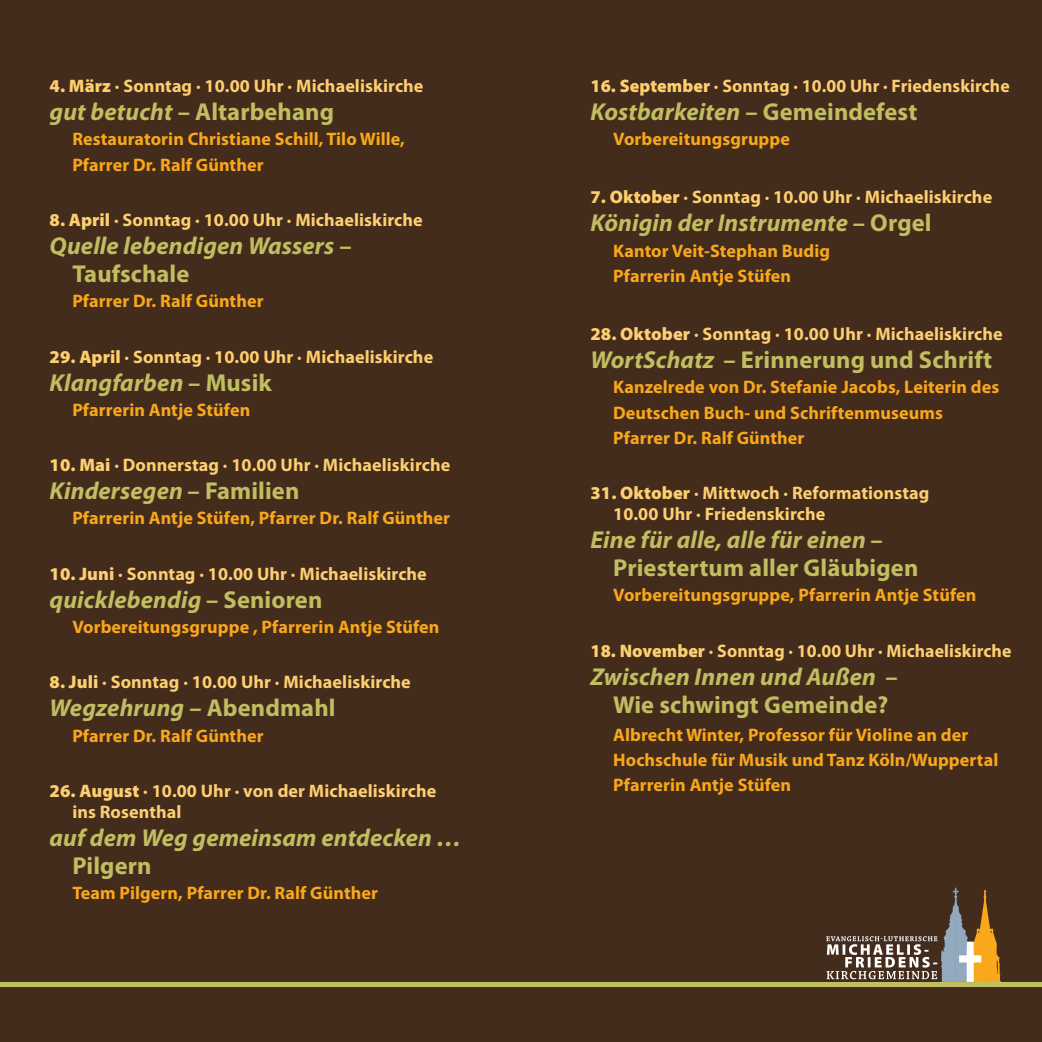
<style>
.page{position:relative;width:1042px;height:1042px;background:#442c1d}
.page>*{position:absolute;margin:0;border:0;box-sizing:border-box;transform-origin:0 0}
.t1{font:italic 700 24.5px/28px "Myriad Pro";letter-spacing:.005em;color:#c0be60}
.t2{font:700 24.5px/28px "Myriad Pro";letter-spacing:.005em;color:#c0be60}
.t3{font:700 18.03px/25.4px "Myriad Pro";letter-spacing:.005em;color:#f9a71b}
.t4{font:700 18.03px/21px "Myriad Pro";letter-spacing:.005em;color:#fecf6f}
.s1{font-weight:900}
.s2{font-style:italic}
.s3{font-style:normal}
</style>
<div class="page">
<div style="left:0;top:982px;width:1042px;height:5px;background:#c0be60"></div>
<svg style="left:826px;top:888px;width:175px;height:94px"></svg>
<p class="t4" style="left:50px;top:75px;width:375px"><span class="s1">4. März</span> · Sonntag · 10.00 Uhr · Michaeliskirche</p>
<h1 class="t2" style="left:50px;top:97px;width:286px"><span class="s2">gut betucht</span> – Altarbehang</h1>
<p class="t3" style="left:72px;top:126px;width:334px">Restauratorin Christiane Schill, Tilo Wille,<br>Pfarrer Dr. Ralf Günther</p>
<p class="t4" style="left:50px;top:209px;width:375px"><span class="s1">8. April</span> · Sonntag · 10.00 Uhr · Michaeliskirche</p>
<h1 class="t1" style="left:72px;top:231px;width:281px;text-indent:-23px">Quelle lebendigen Wassers <span class="s3">–<br>Taufschale</span></h1>
<p class="t3" style="left:72px;top:288px;width:193px">Pfarrer Dr. Ralf Günther</p>
<p class="t4" style="left:50px;top:345px;width:385px"><span class="s1">29. April</span> · Sonntag · 10.00 Uhr · Michaeliskirche</p>
<h1 class="t1" style="left:50px;top:367px;width:224px">Klangfarben <span class="s3">– Musik</span></h1>
<p class="t3" style="left:72px;top:396px;width:179px">Pfarrerin Antje Stüfen</p>
<p class="t4" style="left:50px;top:454px;width:402px"><span class="s1">10. Mai</span> · Donnerstag · 10.00 Uhr · Michaeliskirche</p>
<h1 class="t1" style="left:50px;top:476px;width:251px">Kindersegen <span class="s3">– Familien</span></h1>
<p class="t3" style="left:72px;top:505px;width:379px">Pfarrerin Antje Stüfen, Pfarrer Dr. Ralf Günther</p>
<p class="t4" style="left:50px;top:562px;width:379px"><span class="s1">10. Juni</span> · Sonntag · 10.00 Uhr · Michaeliskirche</p>
<h1 class="t1" style="left:50px;top:584px;width:274px">quicklebendig <span class="s3">– Senioren</span></h1>
<p class="t3" style="left:72px;top:614px;width:369px">Vorbereitungsgruppe , Pfarrerin Antje Stüfen</p>
<p class="t4" style="left:50px;top:671px;width:363px"><span class="s1">8. Juli</span> · Sonntag · 10.00 Uhr · Michaeliskirche</p>
<h1 class="t1" style="left:50px;top:693px;width:287px">Wegzehrung <span class="s3">– Abendmahl</span></h1>
<p class="t3" style="left:72px;top:722px;width:193px">Pfarrer Dr. Ralf Günther</p>
<p class="t4" style="left:72px;top:779px;width:365px;text-indent:-23px"><span class="s1">26. August</span> · 10.00 Uhr · von der Michaeliskirche ins Rosenthal</p>
<h1 class="t1" style="left:50px;top:822px;width:413px">auf dem Weg gemeinsam entdecken …</h1>
<h1 class="t2" style="left:72px;top:850px;width:81px">Pilgern</h1>
<p class="t3" style="left:72px;top:880px;width:307px">Team Pilgern, Pfarrer Dr. Ralf Günther</p>
<p class="t4" style="left:590px;top:75px;width:421px"><span class="s1">16. September</span> · Sonntag · 10.00 Uhr · Friedenskirche</p>
<h1 class="t1" style="left:590px;top:97px;width:328px">Kostbarkeiten <span class="s3">– Gemeindefest</span></h1>
<p class="t3" style="left:613px;top:126px;width:178px">Vorbereitungsgruppe</p>
<p class="t4" style="left:590px;top:186px;width:403px"><span class="s1">7. Oktober</span> · Sonntag · 10.00 Uhr · Michaeliskirche</p>
<h1 class="t1" style="left:590px;top:208px;width:343px">Königin der Instrumente <span class="s3">– Orgel</span></h1>
<p class="t3" style="left:613px;top:237px;width:218px">Kantor Veit-Stephan Budig<br>Pfarrerin Antje Stüfen</p>
<p class="t4" style="left:590px;top:323px;width:414px"><span class="s1">28. Oktober</span> · Sonntag · 10.00 Uhr · Michaeliskirche</p>
<h1 class="t2" style="left:590px;top:345px;width:403px"><span class="s2">WortSchatz</span> – Erinnerung und Schrift</h1>
<p class="t3" style="left:613px;top:374px;width:388px">Kanzelrede von Dr. Stefanie Jacobs, Leiterin des<br>Deutschen Buch- und Schriftenmuseums<br>Pfarrer Dr. Ralf Günther</p>
<p class="t4" style="left:613px;top:482px;width:318px;text-indent:-23px"><span class="s1">31. Oktober</span> · Mittwoch · Reformationstag<br>10.00 Uhr · Friedenskirche</p>
<h1 class="t2" style="left:613px;top:525px;width:307px;text-indent:-23px"><span class="s2">Eine für alle, alle für einen</span> –<br>Priestertum aller Gläubigen</h1>
<p class="t3" style="left:613px;top:582px;width:365px">Vorbereitungsgruppe, Pfarrerin Antje Stüfen</p>
<p class="t4" style="left:590px;top:639px;width:422px"><span class="s1">18. November</span> · Sonntag · 10.00 Uhr · Michaeliskirche</p>
<h1 class="t1" style="left:590px;top:661px;width:309px;text-align:center">Zwischen Innen und Außen <span class="s3">–<br>Wie schwingt Gemeinde?</span></h1>
<p class="t3" style="left:613px;top:721px;width:386px">Albrecht Winter, Professor für Violine an der<br>Hochschule für Musik und Tanz Köln/Wuppertal<br>Pfarrerin Antje Stüfen</p>
</div>
